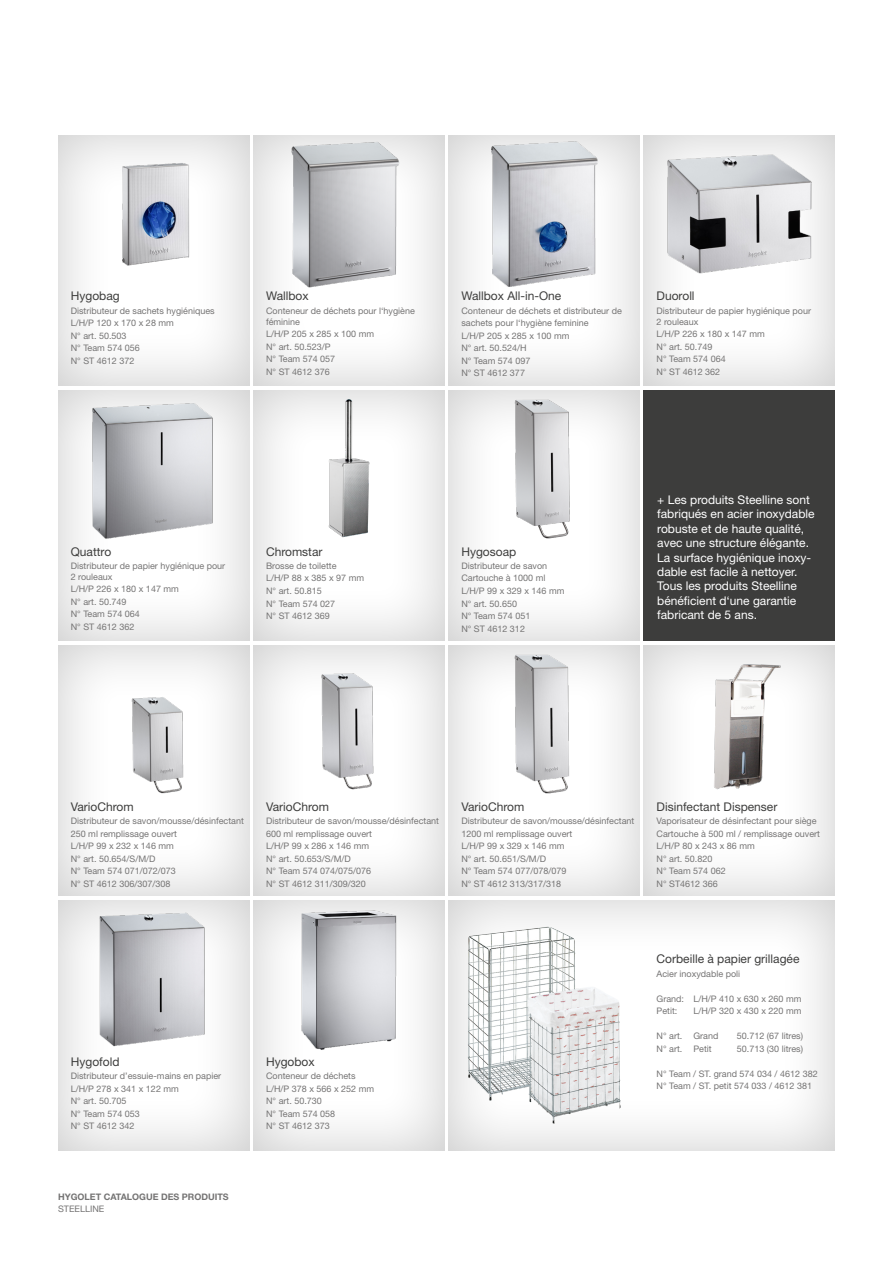
<style>
.page{position:relative;width:893px;height:1263px;background:#fff}
.page>*{position:absolute;margin:0;border:0;box-sizing:border-box;transform-origin:0 0}
.t1{font:12px/14.4px "Helvetica Neue LT Std";color:#fff}
.t2{font:12px "Helvetica Neue LT Std";color:#3d3d3c}
.t3{font:9px/12.5px "Helvetica Neue LT Std";color:#757474}
.t4{font:700 9px "Helvetica Neue LT Std";color:#757474}
</style>
<div class="page">
<div style="left:240px;top:123px;width:219px;height:263px;background:#000;opacity:.2"></div>
<div style="left:436px;top:123px;width:218px;height:263px;background:#000;opacity:.2"></div>
<div style="left:631px;top:123px;width:217px;height:263px;background:#000;opacity:.2"></div>
<div style="left:46px;top:378px;width:217px;height:263px;background:#000;opacity:.2"></div>
<div style="left:46px;top:634px;width:217px;height:262px;background:#000;opacity:.2"></div>
<div style="left:46px;top:889px;width:217px;height:262px;background:#000;opacity:.2"></div>
<div style="left:240px;top:378px;width:219px;height:263px;background:#000;opacity:.2"></div>
<div style="left:240px;top:634px;width:219px;height:262px;background:#000;opacity:.2"></div>
<div style="left:240px;top:889px;width:219px;height:262px;background:#000;opacity:.2"></div>
<div style="left:436px;top:378px;width:218px;height:263px;background:#000;opacity:.2"></div>
<div style="left:436px;top:634px;width:218px;height:262px;background:#000;opacity:.2"></div>
<div style="left:436px;top:889px;width:413px;height:262px;background:#000;opacity:.2"></div>
<div style="left:631px;top:634px;width:217px;height:262px;background:#000;opacity:.2"></div>
<div style="left:644px;top:390px;width:191px;height:251px;background:#3d3d3c"></div>
<div style="left:46px;top:123px;width:217px;height:263px;background:#000;opacity:.2"></div>
<img style="left:268px;top:135px;width:162px;height:157px">
<img style="left:661px;top:135px;width:157px;height:157px">
<img style="left:647px;top:645px;width:185px;height:157px">
<img style="left:281px;top:663px;width:136px;height:136px">
<img style="left:92px;top:152px;width:123px;height:123px">
<img style="left:466px;top:135px;width:157px;height:157px">
<img style="left:470px;top:650px;width:148px;height:147px">
<img style="left:102px;top:689px;width:111px;height:111px">
<img style="left:75px;top:390px;width:157px;height:157px">
<img style="left:498px;top:395px;width:92px;height:147px">
<img style="left:467px;top:927px;width:154px;height:198px">
<img style="left:79px;top:904px;width:149px;height:149px">
<img style="left:295px;top:390px;width:107px;height:157px">
<img style="left:270px;top:900px;width:157px;height:157px">
<h1 class="t2" style="left:71px;top:289px;width:50px">Hygobag</h1>
<p class="t3" style="left:71px;top:304px;width:145px">Distributeur de sachets hygiéniques<br>L/H/P 120 x 170 x 28 mm<br>N° art. 50.503<br>N° Team 574 056<br>N° ST 4612 372</p>
<h1 class="t2" style="left:266px;top:289px;width:44px">Wallbox</h1>
<p class="t3" style="left:266px;top:305px;width:150px;line-height:10.8px">Conteneur de déchets pour l‘hygiène féminine</p>
<p class="t3" style="left:266px;top:328px;width:110px">L/H/P 205 x 285 x 100 mm<br>N° art. 50.523/P<br>N° Team 574 057<br>N° ST 4612 376</p>
<h1 class="t2" style="left:461px;top:289px;width:102px">Wallbox All-in-One</h1>
<p class="t3" style="left:461px;top:304px;width:162px">Conteneur de déchets et distributeur de sachets pour l‘hygiène feminine<br>L/H/P 205 x 285 x 100 mm<br>N° art. 50.524/H<br>N° Team 574 097<br>N° ST 4612 377</p>
<h1 class="t2" style="left:657px;top:289px;width:40px">Duoroll</h1>
<p class="t3" style="left:657px;top:305px;width:156px;line-height:10.8px">Distributeur de papier hygiénique pour<br>2 rouleaux</p>
<p class="t3" style="left:657px;top:328px;width:110px">L/H/P 226 x 180 x 147 mm<br>N° art. 50.749<br>N° Team 574 064<br>N° ST 4612 362</p>
<h1 class="t2" style="left:71px;top:544px;width:42px">Quattro</h1>
<p class="t3" style="left:71px;top:560px;width:156px;line-height:10.8px">Distributeur de papier hygiénique pour<br>2 rouleaux</p>
<p class="t3" style="left:71px;top:583px;width:110px">L/H/P 226 x 180 x 147 mm<br>N° art. 50.749<br>N° Team 574 064<br>N° ST 4612 362</p>
<h1 class="t2" style="left:266px;top:544px;width:58px">Chromstar</h1>
<p class="t3" style="left:266px;top:559px;width:100px">Brosse de toilette<br>L/H/P 88 x 385 x 97 mm<br>N° art. 50.815<br>N° Team 574 027<br>N° ST 4612 369</p>
<h1 class="t2" style="left:461px;top:544px;width:56px">Hygosoap</h1>
<p class="t3" style="left:461px;top:559px;width:105px">Distributeur de savon<br>Cartouche à 1000 ml<br>L/H/P 99 x 329 x 146 mm<br>N° art. 50.650<br>N° Team 574 051<br>N° ST 4612 312</p>
<p class="t1" style="left:657px;top:492px;width:159px">+ Les produits Steelline sont fabriqués en acier inoxydable robuste et de haute qualité, avec une structure élégante.<br>La surface hygiénique inoxy&shy;dable est facile à nettoyer.<br>Tous les produits Steelline bénéficient d‘une garantie fabricant de 5 ans.</p>
<h1 class="t2" style="left:71px;top:799px;width:64px">VarioChrom</h1>
<p class="t3" style="left:71px;top:814px;width:175px">Distributeur de savon/mousse/désinfectant<br>250 ml remplissage ouvert<br>L/H/P 99 x 232 x 146 mm<br>N° art. 50.654/S/M/D<br>N° Team 574 071/072/073<br>N° ST 4612 306/307/308</p>
<h1 class="t2" style="left:266px;top:799px;width:64px">VarioChrom</h1>
<p class="t3" style="left:266px;top:814px;width:175px">Distributeur de savon/mousse/désinfectant<br>600 ml remplissage ouvert<br>L/H/P 99 x 286 x 146 mm<br>N° art. 50.653/S/M/D<br>N° Team 574 074/075/076<br>N° ST 4612 311/309/320</p>
<h1 class="t2" style="left:461px;top:799px;width:64px">VarioChrom</h1>
<p class="t3" style="left:461px;top:814px;width:175px">Distributeur de savon/mousse/désinfectant<br>1200 ml remplissage ouvert<br>L/H/P 99 x 329 x 146 mm<br>N° art. 50.651/S/M/D<br>N° Team 574 077/078/079<br>N° ST 4612 313/317/318</p>
<h1 class="t2" style="left:657px;top:799px;width:122px">Disinfectant Dispenser</h1>
<p class="t3" style="left:657px;top:814px;width:165px">Vaporisateur de désinfectant pour siège<br>Cartouche à 500 ml / remplissage ouvert<br>L/H/P 80 x 243 x 86 mm<br>N° art. 50.820<br>N° Team 574 062<br>N° ST4612 366</p>
<h1 class="t2" style="left:71px;top:1054px;width:50px">Hygofold</h1>
<p class="t3" style="left:71px;top:1070px;width:152px">Distributeur d’essuie-mains en papier<br>L/H/P 278 x 341 x 122 mm<br>N° art. 50.705<br>N° Team 574 053<br>N° ST 4612 342</p>
<p class="t4" style="left:58px;top:1191px;width:172px">HYGOLET CATALOGUE DES PRODUITS</p>
<p class="t3" style="left:58px;top:1203px;width:48px">STEELLINE</p>
<h1 class="t2" style="left:266px;top:1054px;width:50px">Hygobox</h1>
<p class="t3" style="left:266px;top:1070px;width:110px">Conteneur de déchets<br>L/H/P 378 x 566 x 252 mm<br>N° art. 50.730<br>N° Team 574 058<br>N° ST 4612 373</p>
<h1 class="t2" style="left:657px;top:952px;width:144px">Corbeille à papier grillagée</h1>
<p class="t3" style="left:657px;top:967px;width:85px">Acier inoxydable poli</p>
<p class="t3" style="left:657px;top:992px;width:146px">Grand: L/H/P 410 x 630 x 260 mm<br>Petit:</p>
<p class="t3" style="left:693px;top:1004px;width:110px">L/H/P 320 x 430 x 220 mm</p>
<p class="t3" style="left:657px;top:1029px;width:63px">N° art. Grand</p>
<p class="t3" style="left:737px;top:1029px;width:68px">50.712 (67 litres)</p>
<p class="t3" style="left:657px;top:1042px;width:57px">N° art. Petit</p>
<p class="t3" style="left:737px;top:1042px;width:68px">50.713 (30 litres)</p>
<p class="t3" style="left:657px;top:1067px;width:163px">N° Team / ST. grand 574 034 / 4612 382<br>N° Team / ST. petit 574 033 / 4612 381</p>
</div>
